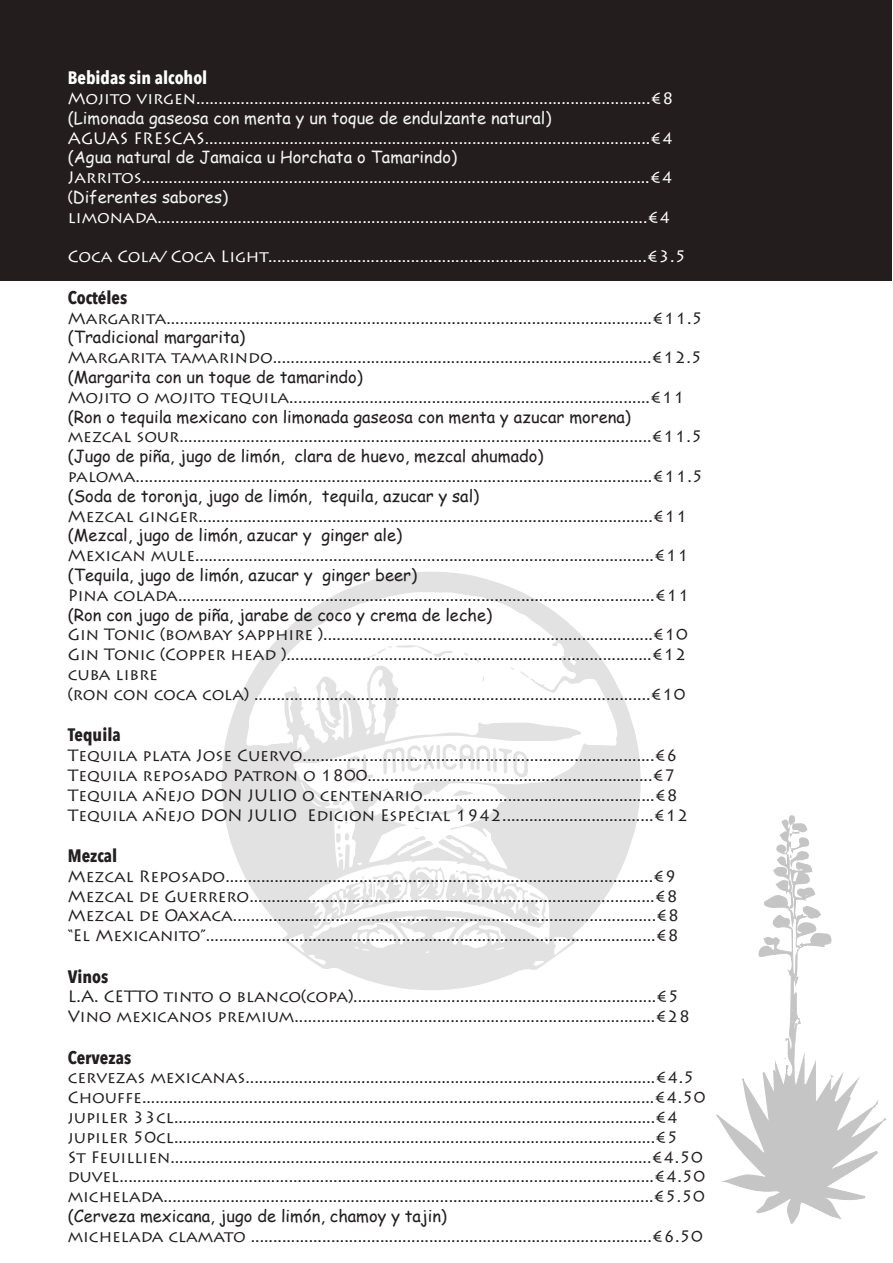
<style>
.page{position:relative;width:893px;height:1263px;background:#fff}
.page>*{position:absolute;margin:0;border:0;box-sizing:border-box;transform-origin:0 0}
.t1{font:700 18px "Avenir Next Condensed";color:#231f20}
.t2{font:700 18px "Avenir Next Condensed";color:#fff}
.t3{font:16.5px/19.8px "Lithos Pro";color:#231f20}
.t4{font:16.5px "Lithos Pro";color:#fff}
.t5{font:16.5px "Comic Sans MS";color:#231f20}
.t6{font:16.5px "Comic Sans MS";color:#f2f3f4}
.s1{font-family:"Lithos Pro";color:#fff}
</style>
<div class="page">
<div style="left:0;top:0;width:892px;height:280px;background:#231d1e"></div>
<svg style="left:718px;top:938px;width:166px;height:286px"></svg>
<svg style="left:786px;top:1065px;width:3px;height:6px"></svg>
<svg style="left:785px;top:1038px;width:9px;height:3px"></svg>
<svg style="left:874px;top:1099px;width:5px;height:10px"></svg>
<svg style="left:791px;top:1018px;width:10px;height:11px"></svg>
<svg style="left:764px;top:815px;width:67px;height:172px"></svg>
<svg style="left:222px;top:572px;width:419px;height:418px"></svg>
<svg style="left:347px;top:754px;width:26px;height:30px"></svg>
<svg style="left:383px;top:742px;width:145px;height:37px"></svg>
<svg style="left:330px;top:797px;width:10px;height:8px"></svg>
<svg style="left:520px;top:671px;width:9px;height:7px"></svg>
<svg style="left:474px;top:657px;width:6px;height:6px"></svg>
<svg style="left:380px;top:789px;width:93px;height:26px"></svg>
<svg style="left:483px;top:676px;width:2px;height:6px"></svg>
<svg style="left:464px;top:652px;width:4px;height:4px"></svg>
<svg style="left:336px;top:814px;width:13px;height:43px"></svg>
<svg style="left:355px;top:645px;width:98px;height:16px"></svg>
<svg style="left:510px;top:667px;width:4px;height:3px"></svg>
<svg style="left:373px;top:879px;width:14px;height:18px"></svg>
<svg style="left:544px;top:936px;width:4px;height:6px"></svg>
<svg style="left:445px;top:869px;width:102px;height:59px"></svg>
<p class="t2" style="left:68px;top:67px;width:141px">Bebidas sin alcohol</p>
<p class="t4" style="left:68px;top:89px;width:608px">Mojito virgen......................................................................................................€8</p>
<p class="t6" style="left:68px;top:106px;width:485px">(Limonada gaseosa con menta y un toque de endulzante natural)</p>
<p class="t4" style="left:68px;top:128px;width:607px">AGUAS FRESCAS....................................................................................................€4</p>
<p class="t6" style="left:68px;top:145px;width:391px">(Agua natural de Jamaica u Horchata o Tamarindo)</p>
<p class="t4" style="left:68px;top:168px;width:607px">Jarritos..................................................................................................................€4</p>
<p class="t6" style="left:68px;top:185px;width:162px"><span class="s1">(</span>Diferentes sabores)</p>
<p class="t4" style="left:68px;top:208px;width:604px">limonada..............................................................................................................€4</p>
<p class="t4" style="left:68px;top:247px;width:620px">Coca Cola/ Coca Light.....................................................................................€3.5</p>
<p class="t1" style="left:68px;top:286px;width:61px">Coctéles</p>
<p class="t3" style="left:68px;top:308px;width:637px">Margarita.............................................................................................................€11.5</p>
<p class="t5" style="left:68px;top:325px;width:179px">(Tradicional margarita)</p>
<p class="t3" style="left:68px;top:348px;width:636px">Margarita tamarindo.....................................................................................€12.5</p>
<p class="t5" style="left:68px;top:365px;width:297px">(Margarita con un toque de tamarindo)</p>
<p class="t3" style="left:68px;top:387px;width:619px">Mojito o mojito tequila.................................................................................€11</p>
<p class="t5" style="left:68px;top:404px;width:565px">(Ron o tequila mexicano con limonada gaseosa con menta y azucar morena)</p>
<p class="t3" style="left:68px;top:427px;width:636px">mezcal sour..........................................................................................................€11.5</p>
<p class="t5" style="left:68px;top:444px;width:477px">(Jugo de piña, jugo de limón, clara de huevo, mezcal ahumado)</p>
<p class="t3" style="left:68px;top:467px;width:637px">paloma....................................................................................................................€11.5</p>
<p class="t5" style="left:68px;top:484px;width:413px">(Soda de toronja, jugo de limón, tequila, azucar y sal)</p>
<p class="t3" style="left:68px;top:506px;width:622px">Mezcal ginger......................................................................................................€11</p>
<p class="t5" style="left:68px;top:523px;width:336px">(Mezcal, jugo de limón, azucar y ginger ale)</p>
<p class="t3" style="left:68px;top:546px;width:623px">Mexican mule.......................................................................................................€11</p>
<p class="t5" style="left:68px;top:563px;width:351px">(Tequila, jugo de limón, azucar y ginger beer)</p>
<p class="t3" style="left:68px;top:585px;width:623px">Pina colada...........................................................................................................€11</p>
<p class="t5" style="left:68px;top:602px;width:426px">(Ron con jugo de piña, jarabe de coco y crema de leche)</p>
<p class="t3" style="left:68px;top:625px;width:622px">Gin Tonic (bombay sapphire )..........................................................................€10<br>Gin Tonic (Copper head )..................................................................................€12 cuba libre<br>(ron con coca cola) .........................................................................................€10</p>
<p class="t1" style="left:68px;top:724px;width:55px">Tequila</p>
<p class="t3" style="left:68px;top:746px;width:622px">Tequila plata Jose Cuervo...............................................................................€6<br>Tequila reposado Patron o 1800................................................................€7<br>Tequila añejo DON JULIO o centenario....................................................€8<br>Tequila añejo DON JULIO Edicion Especial 1942..................................€12</p>
<p class="t1" style="left:68px;top:844px;width:51px">Mezcal</p>
<p class="t3" style="left:68px;top:866px;width:613px">Mezcal Reposado................................................................................................€9<br>Mezcal de Guerrero...........................................................................................€8<br>Mezcal de Oaxaca...............................................................................................€8 “El Mexicanito”.....................................................................................................€8</p>
<p class="t1" style="left:68px;top:965px;width:42px">Vinos</p>
<p class="t3" style="left:68px;top:987px;width:624px">L.A. CETTO tinto o blanco(copa)....................................................................€5<br>Vino mexicanos premium.................................................................................€28</p>
<p class="t1" style="left:68px;top:1046px;width:65px">Cervezas</p>
<p class="t3" style="left:68px;top:1068px;width:639px">cervezas mexicanas............................................................................................€4.5<br>Chouffe...................................................................................................................€4.50 jupiler 33cl............................................................................................................€4 jupiler 50cl............................................................................................................€5<br>St Feuillien............................................................................................................€4.50 duvel........................................................................................................................€4.50 michelada..............................................................................................................€5.50</p>
<p class="t5" style="left:68px;top:1204px;width:381px">(Cerveza mexicana, jugo de limón, chamoy y tajin)</p>
<p class="t3" style="left:68px;top:1226px;width:637px">michelada clamato ..........................................................................................€6.50</p>
</div>
